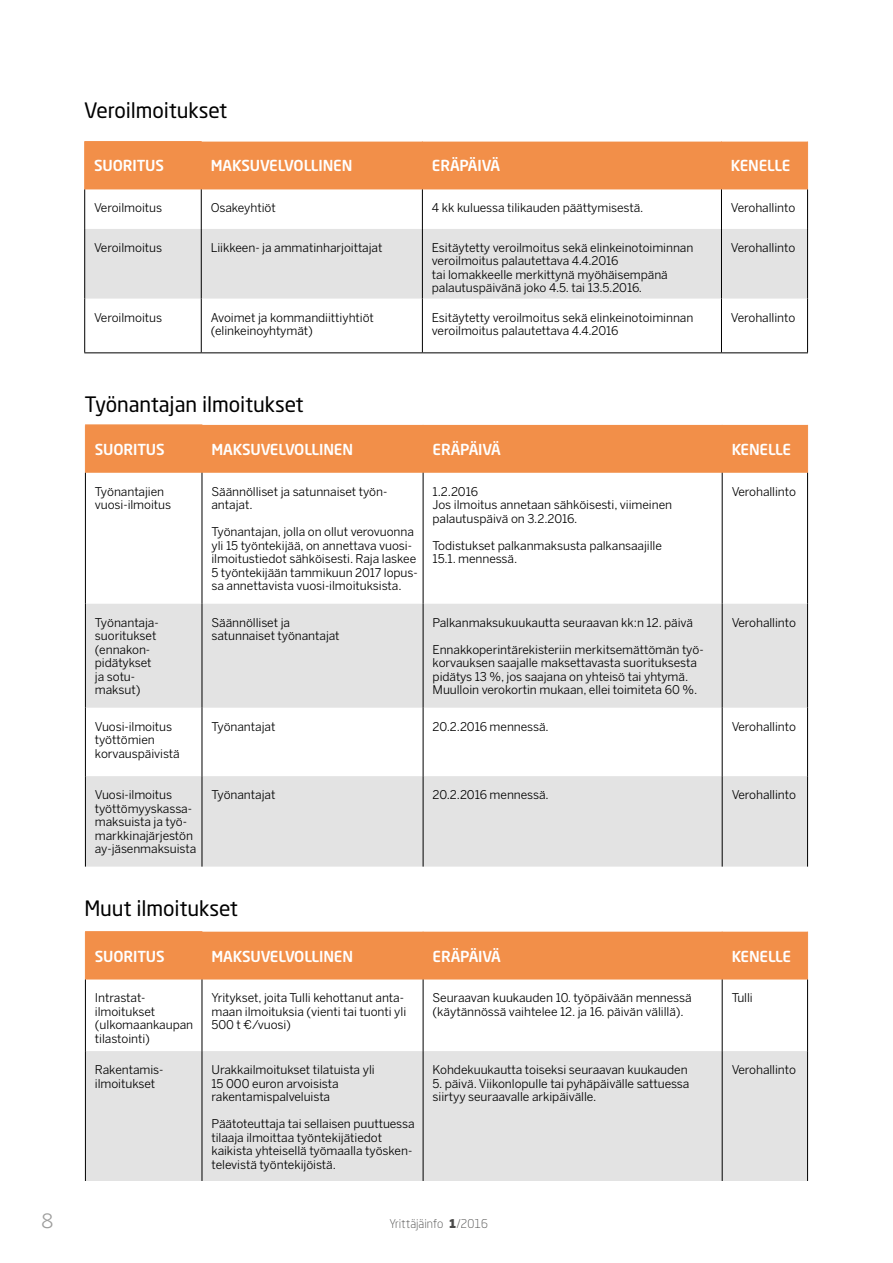
<style>
.page{position:relative;width:893px;height:1263px;background:#fff}
.page>*{position:absolute;margin:0;border:0;box-sizing:border-box;transform-origin:0 0}
.t1{font:21px "Neo Sans Std";letter-spacing:-.005em;color:#000}
.t2{font:19.5px "Benton Sans";color:#9d9d9c}
.t3{font:500 15px "Neo Sans Std";letter-spacing:-.01em;color:#fff}
.t4{font:12px/13.5px "Benton Sans";letter-spacing:-.005em;color:#000}
.t5{font:300 12px "Neo Sans Std";color:#4a4a49}
.s1{font-weight:900}
</style>
<div class="page">
<div style="left:85px;top:142px;width:722px;height:47px;background:#f28f49"></div>
<div style="left:85px;top:229px;width:722px;height:70px;background:#e3e3e3"></div>
<hr style="left:84px;top:141px;width:118px;height:1px;background:#f28f49">
<hr style="left:84px;top:142px;width:1px;height:47px;background:#f28f49">
<hr style="left:201px;top:142px;width:1px;height:47px;background:#f28f49">
<hr style="left:422px;top:142px;width:1px;height:47px;background:#f28f49">
<hr style="left:721px;top:142px;width:1px;height:47px;background:#f28f49">
<hr style="left:807px;top:142px;width:1px;height:47px;background:#f28f49">
<hr style="left:84px;top:189px;width:1px;height:40px;background:#000">
<hr style="left:201px;top:189px;width:1px;height:40px;background:#000">
<hr style="left:422px;top:189px;width:1px;height:40px;background:#000">
<hr style="left:721px;top:189px;width:1px;height:40px;background:#000">
<hr style="left:807px;top:189px;width:1px;height:40px;background:#000">
<hr style="left:84px;top:229px;width:1px;height:70px;background:#000">
<hr style="left:201px;top:229px;width:1px;height:70px;background:#000">
<hr style="left:422px;top:229px;width:1px;height:70px;background:#000">
<hr style="left:721px;top:229px;width:1px;height:70px;background:#000">
<hr style="left:807px;top:229px;width:1px;height:70px;background:#000">
<hr style="left:84px;top:299px;width:1px;height:53px;background:#000">
<hr style="left:201px;top:299px;width:1px;height:53px;background:#000">
<hr style="left:422px;top:299px;width:1px;height:53px;background:#000">
<hr style="left:721px;top:299px;width:1px;height:53px;background:#000">
<hr style="left:807px;top:299px;width:1px;height:53px;background:#000">
<hr style="left:84px;top:352px;width:117px;height:1px;background:#000">
<hr style="left:201px;top:352px;width:221px;height:1px;background:#000">
<hr style="left:422px;top:352px;width:299px;height:1px;background:#000">
<hr style="left:721px;top:352px;width:87px;height:1px;background:#000">
<div style="left:86px;top:932px;width:721px;height:47px;background:#f28f49"></div>
<div style="left:86px;top:1051px;width:721px;height:130px;background:#e3e3e3"></div>
<hr style="left:85px;top:931px;width:117px;height:1px;background:#f28f49">
<hr style="left:85px;top:932px;width:1px;height:47px;background:#f28f49">
<hr style="left:202px;top:932px;width:1px;height:47px;background:#f28f49">
<hr style="left:423px;top:932px;width:1px;height:47px;background:#f28f49">
<hr style="left:722px;top:932px;width:1px;height:47px;background:#f28f49">
<hr style="left:807px;top:932px;width:1px;height:47px;background:#f28f49">
<hr style="left:85px;top:979px;width:1px;height:72px;background:#000">
<hr style="left:202px;top:979px;width:1px;height:72px;background:#000">
<hr style="left:423px;top:979px;width:1px;height:72px;background:#000">
<hr style="left:722px;top:979px;width:1px;height:72px;background:#000">
<hr style="left:807px;top:979px;width:1px;height:72px;background:#000">
<hr style="left:85px;top:1051px;width:1px;height:130px;background:#000">
<hr style="left:202px;top:1051px;width:1px;height:130px;background:#000">
<hr style="left:423px;top:1051px;width:1px;height:130px;background:#000">
<hr style="left:722px;top:1051px;width:1px;height:130px;background:#000">
<hr style="left:807px;top:1051px;width:1px;height:130px;background:#000">
<div style="left:86px;top:425px;width:721px;height:48px;background:#f28f49"></div>
<svg style="left:86px;top:604px;width:721px;height:262px;fill:#e3e3e3"></svg>
<hr style="left:85px;top:424px;width:117px;height:1px;background:#f28f49">
<hr style="left:85px;top:425px;width:1px;height:48px;background:#f28f49">
<hr style="left:202px;top:425px;width:1px;height:48px;background:#f28f49">
<hr style="left:423px;top:425px;width:1px;height:48px;background:#f28f49">
<hr style="left:722px;top:425px;width:1px;height:48px;background:#f28f49">
<hr style="left:807px;top:425px;width:1px;height:48px;background:#f28f49">
<hr style="left:85px;top:473px;width:1px;height:131px;background:#000">
<hr style="left:202px;top:473px;width:1px;height:131px;background:#000">
<hr style="left:423px;top:473px;width:1px;height:131px;background:#000">
<hr style="left:722px;top:473px;width:1px;height:131px;background:#000">
<hr style="left:807px;top:473px;width:1px;height:131px;background:#000">
<hr style="left:85px;top:604px;width:1px;height:104px;background:#000">
<hr style="left:202px;top:604px;width:1px;height:104px;background:#000">
<hr style="left:423px;top:604px;width:1px;height:104px;background:#000">
<hr style="left:722px;top:604px;width:1px;height:104px;background:#000">
<hr style="left:807px;top:604px;width:1px;height:104px;background:#000">
<hr style="left:85px;top:708px;width:1px;height:68px;background:#000">
<hr style="left:202px;top:708px;width:1px;height:68px;background:#000">
<hr style="left:423px;top:708px;width:1px;height:68px;background:#000">
<hr style="left:722px;top:708px;width:1px;height:68px;background:#000">
<hr style="left:807px;top:708px;width:1px;height:68px;background:#000">
<hr style="left:85px;top:776px;width:1px;height:90px;background:#000">
<hr style="left:202px;top:776px;width:1px;height:90px;background:#000">
<hr style="left:423px;top:776px;width:1px;height:90px;background:#000">
<hr style="left:722px;top:776px;width:1px;height:90px;background:#000">
<hr style="left:807px;top:776px;width:1px;height:90px;background:#000">
<h1 class="t1" style="left:84px;top:98px;width:145px">Veroilmoitukset</h1>
<p class="t3" style="left:94px;top:156px;width:71px">SUORITUS</p>
<p class="t3" style="left:211px;top:156px;width:143px">MAKSUVELVOLLINEN</p>
<p class="t3" style="left:432px;top:156px;width:70px">ERÄPÄIVÄ</p>
<p class="t3" style="left:731px;top:156px;width:61px">KENELLE</p>
<p class="t4" style="left:94px;top:201px;width:69px">Veroilmoitus</p>
<p class="t4" style="left:211px;top:201px;width:67px">Osakeyhtiöt</p>
<p class="t4" style="left:432px;top:201px;width:213px">4 kk kuluessa tilikauden päättymisestä.</p>
<p class="t4" style="left:731px;top:201px;width:66px">Verohallinto</p>
<p class="t4" style="left:94px;top:241px;width:69px">Veroilmoitus</p>
<p class="t4" style="left:211px;top:241px;width:173px">Liikkeen- ja ammatinharjoittajat</p>
<p class="t4" style="left:432px;top:241px;width:263px">Esitäytetty veroilmoitus sekä elinkeinotoiminnan veroilmoitus palautettava 4.4.2016<br>tai lomakkeelle merkittynä myöhäisempänä palautuspäivänä joko 4.5. tai 13.5.2016.</p>
<p class="t4" style="left:731px;top:241px;width:66px">Verohallinto</p>
<p class="t4" style="left:94px;top:310px;width:69px">Veroilmoitus</p>
<p class="t4" style="left:211px;top:310px;width:165px">Avoimet ja kommandiittiyhtiöt (elinkeinoyhtymät)</p>
<p class="t4" style="left:432px;top:310px;width:263px">Esitäytetty veroilmoitus sekä elinkeinotoiminnan veroilmoitus palautettava 4.4.2016</p>
<p class="t4" style="left:731px;top:310px;width:66px">Verohallinto</p>
<h1 class="t1" style="left:84px;top:391px;width:221px">Työnantajan ilmoitukset</h1>
<p class="t3" style="left:95px;top:440px;width:71px">SUORITUS</p>
<p class="t3" style="left:211px;top:440px;width:143px">MAKSUVELVOLLINEN</p>
<p class="t3" style="left:433px;top:440px;width:70px">ERÄPÄIVÄ</p>
<p class="t3" style="left:732px;top:440px;width:61px">KENELLE</p>
<p class="t4" style="left:95px;top:484px;width:78px">Työnantajien vuosi-ilmoitus</p>
<p class="t4" style="left:211px;top:484px;width:177px">Säännölliset ja satunnaiset työn&shy;antajat.</p>
<p class="t4" style="left:211px;top:525px;width:208px">Työnantajan, jolla on ollut verovuonna yli 15 työntekijää, on annettava vuosi&shy;ilmoitustiedot sähköisesti. Raja laskee 5 työntekijään tammikuun 2017 lopus&shy;sa annettavista vuosi-ilmoituksista.</p>
<p class="t4" style="left:433px;top:484px;width:241px">1.2.2016<br>Jos ilmoitus annetaan sähköisesti, viimeinen palautuspäivä on 3.2.2016.</p>
<p class="t4" style="left:433px;top:538px;width:231px">Todistukset palkanmaksusta palkansaajille<br>15.1. mennessä.</p>
<p class="t4" style="left:732px;top:484px;width:66px">Verohallinto</p>
<p class="t4" style="left:95px;top:615px;width:65px">Työnantaja&shy;suoritukset (ennakon&shy;pidätykset ja sotu&shy;maksut)</p>
<p class="t4" style="left:211px;top:615px;width:130px">Säännölliset ja satunnaiset työnantajat</p>
<p class="t4" style="left:433px;top:615px;width:262px">Palkanmaksukuukautta seuraavan kk:n 12. päivä</p>
<p class="t4" style="left:433px;top:642px;width:273px">Ennakkoperintärekisteriin merkitsemättömän työ&shy;korvauksen saajalle maksettavasta suorituksesta pidätys 13 %, jos saajana on yhteisö tai yhtymä.<br>Muulloin verokortin mukaan, ellei toimiteta 60 %.</p>
<p class="t4" style="left:732px;top:615px;width:66px">Verohallinto</p>
<p class="t4" style="left:95px;top:719px;width:86px">Vuosi-ilmoitus työttömien korvauspäivistä</p>
<p class="t4" style="left:211px;top:719px;width:65px">Työnantajat</p>
<p class="t4" style="left:433px;top:719px;width:118px">20.2.2016 mennessä.</p>
<p class="t4" style="left:732px;top:719px;width:66px">Verohallinto</p>
<p class="t4" style="left:95px;top:788px;width:103px">Vuosi-ilmoitus työttömyyskassa&shy;maksuista ja työ&shy;markkinajärjestön ay-jäsenmaksuista</p>
<p class="t4" style="left:211px;top:788px;width:65px">Työnantajat</p>
<p class="t4" style="left:433px;top:788px;width:118px">20.2.2016 mennessä.</p>
<p class="t4" style="left:732px;top:788px;width:66px">Verohallinto</p>
<h1 class="t1" style="left:84px;top:895px;width:155px">Muut ilmoitukset</h1>
<p class="t3" style="left:95px;top:946px;width:71px">SUORITUS</p>
<p class="t3" style="left:211px;top:946px;width:143px">MAKSUVELVOLLINEN</p>
<p class="t3" style="left:433px;top:946px;width:70px">ERÄPÄIVÄ</p>
<p class="t3" style="left:732px;top:946px;width:61px">KENELLE</p>
<p class="t4" style="left:95px;top:991px;width:100px">Intrastat&shy;ilmoitukset (ulkomaankaupan tilastointi)</p>
<p class="t4" style="left:211px;top:991px;width:196px">Yritykset, joita Tulli kehottanut anta&shy;maan ilmoituksia (vienti tai tuonti yli<br>500 t €/vuosi)</p>
<p class="t4" style="left:433px;top:991px;width:261px">Seuraavan kuukauden 10. työpäivään mennessä (käytännössä vaihtelee 12. ja 16. päivän välillä).</p>
<p class="t4" style="left:732px;top:991px;width:23px">Tulli</p>
<p class="t4" style="left:95px;top:1063px;width:69px">Rakentamis&shy;ilmoitukset</p>
<p class="t4" style="left:211px;top:1063px;width:165px">Urakkailmoitukset tilatuista yli<br>15 000 euron arvoisista rakentamispalveluista</p>
<p class="t4" style="left:211px;top:1117px;width:205px">Päätoteuttaja tai sellaisen puuttuessa tilaaja ilmoittaa työntekijätiedot kaikista yhteisellä työmaalla työsken&shy;televistä työntekijöistä.</p>
<p class="t4" style="left:433px;top:1063px;width:257px">Kohdekuukautta toiseksi seuraavan kuukauden</p>
<p class="t4" style="left:433px;top:1076px;width:258px">5. päivä. Viikonlopulle tai pyhäpäivälle sattuessa siirtyy seuraavalle arkipäivälle.</p>
<p class="t4" style="left:732px;top:1063px;width:66px">Verohallinto</p>
<h2 class="t2" style="left:41px;top:1210px;width:13px">8</h2>
<p class="t5" style="left:389px;top:1216px;width:100px">Yrittäjäinfo <span class="s1">1</span>/2016</p>
</div>
